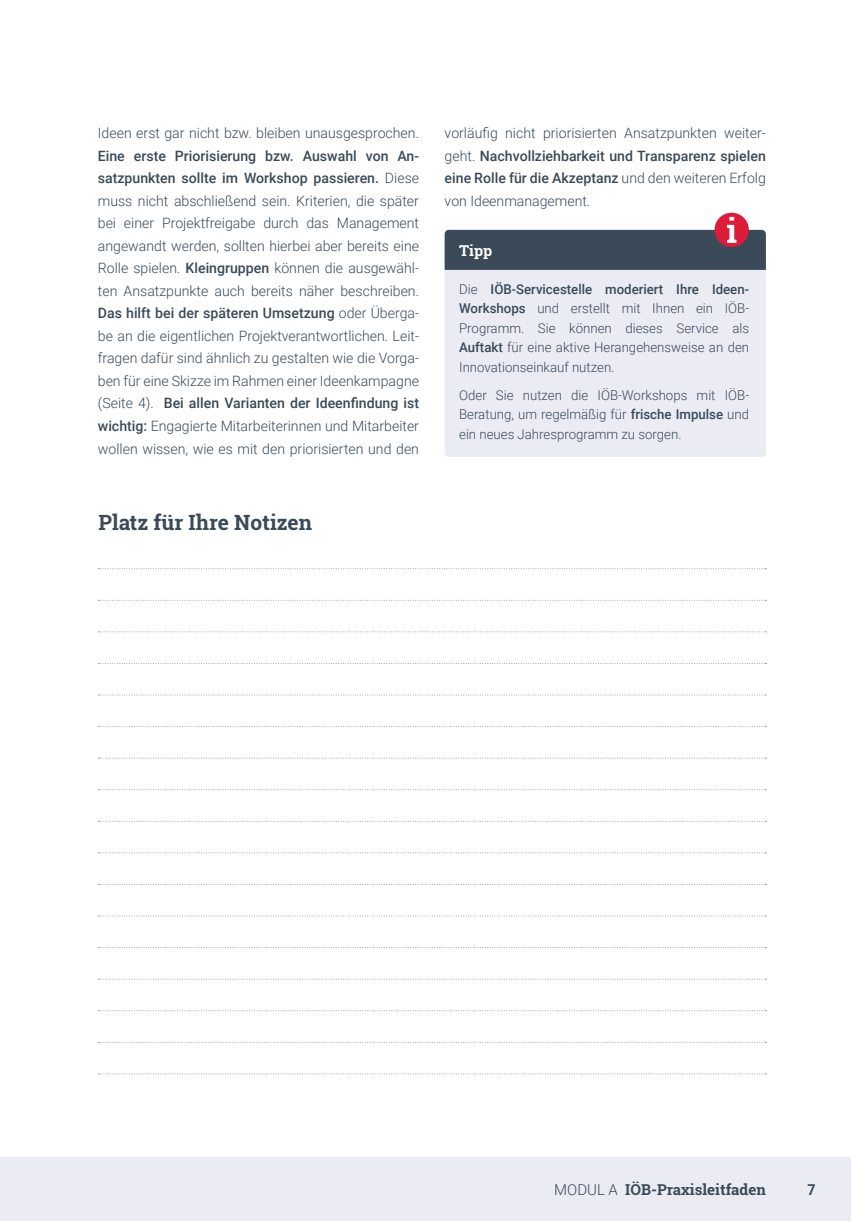
<style>
.page{position:relative;width:851px;height:1221px;background:#fff}
.page>*{position:absolute;margin:0;border:0;box-sizing:border-box;transform-origin:0 0}
.Ü3{font:700 21px "Roboto Slab";color:#3a4a58}
.t1{font:700 15px "Roboto Slab";color:#3a4a58}
.Kästchenüberschrift{font:700 15px "Roboto Slab";color:#fff}
.t2{font:700 15px "Roboto";color:#3a4a58}
.Ü2{font:300 14.25px/22.5px "Roboto";color:#3a4a58;text-align:justify}
.t3{font:300 13.5px/19.5px "Roboto";color:#3a4a58;text-align:justify}
.s1{font-weight:500}
.s2{font-family:"Roboto";font-weight:300}
</style>
<div class="page">
<div style="left:0;top:1157px;width:850px;height:63px;background:#ebebf4"></div>
<div style="left:444px;top:236px;width:321px;height:221px;background:#ebebf4;border-radius:4px"></div>
<svg style="left:714px;top:213px;width:34px;height:34px"></svg>
<svg style="left:444px;top:217px;width:321px;height:53px"></svg>
<svg style="left:98px;top:568px;width:668px;height:1px"></svg>
<svg style="left:98px;top:947px;width:668px;height:1px"></svg>
<svg style="left:98px;top:1073px;width:668px;height:1px"></svg>
<svg style="left:98px;top:694px;width:668px;height:1px"></svg>
<svg style="left:98px;top:852px;width:668px;height:1px"></svg>
<svg style="left:98px;top:600px;width:668px;height:1px"></svg>
<svg style="left:98px;top:978px;width:668px;height:1px"></svg>
<svg style="left:98px;top:726px;width:668px;height:1px"></svg>
<svg style="left:98px;top:884px;width:668px;height:1px"></svg>
<svg style="left:98px;top:1010px;width:668px;height:1px"></svg>
<svg style="left:98px;top:631px;width:668px;height:1px"></svg>
<svg style="left:98px;top:757px;width:668px;height:1px"></svg>
<svg style="left:98px;top:915px;width:668px;height:1px"></svg>
<svg style="left:98px;top:663px;width:668px;height:1px"></svg>
<svg style="left:98px;top:789px;width:668px;height:1px"></svg>
<p class="Ü2" style="left:98px;top:121px;width:323px">Ideen erst gar nicht bzw. bleiben unausgesprochen.<br><span class="s1">Eine erste Priorisierung bzw. Auswahl von An&shy;satzpunkten sollte im Workshop passieren.</span> Diese muss nicht abschließend sein. Kriterien, die später bei einer Projektfreigabe durch das Management angewandt werden, sollten hierbei aber bereits eine Rolle spielen. <span class="s1">Kleingruppen</span> können die ausgewähl&shy;ten Ansatzpunkte auch bereits näher beschreiben.<br><span class="s1">Das hilft bei der späteren Umsetzung</span> oder Überga&shy;be an die eigentlichen Projektverantwortlichen. Leit&shy;fragen dafür sind ähnlich zu gestalten wie die Vorga&shy;ben für eine Skizze im Rahmen einer Ideenkampagne (Seite 4). <span class="s1">Bei allen Varianten der Ideenfindung ist wichtig:</span> Engagierte Mitarbeiterinnen und Mitarbeiter wollen wissen, wie es mit den priorisierten und den</p>
<p class="Ü2" style="left:444px;top:121px;width:323px">vorläufig nicht priorisierten Ansatzpunkten weiter&shy;geht. <span class="s1">Nachvollziehbarkeit und Transparenz spielen eine Rolle für die Akzeptanz</span> und den weiteren Erfolg von Ideenmanagement.</p>
<p class="Kästchenüberschrift" style="left:459px;top:240px;width:35px">Tipp</p>
<p class="t3" style="left:459px;top:279px;width:291px">Die <span class="s1">IÖB-Servicestelle moderiert Ihre Ideen-Workshops</span> und erstellt mit Ihnen ein IÖB-Programm. Sie können dieses Service als <span class="s1">Auftakt</span> für eine aktive Herangehensweise an den Innovationseinkauf nutzen.</p>
<p class="t3" style="left:459px;top:385px;width:291px">Oder Sie nutzen die IÖB-Workshops mit IÖB-Beratung, um regelmäßig für <span class="s1">frische Impulse</span> und ein neues Jahresprogramm zu sorgen.</p>
<p class="Ü3" style="left:99px;top:508px;width:215px">Platz für Ihre Notizen</p>
<p class="t1" style="left:554px;top:1178px;width:213px"><span class="s2">MODUL A</span> IÖB-Praxisleitfaden</p>
<p class="t2" style="left:807px;top:1178px;width:9px">7</p>
</div>
